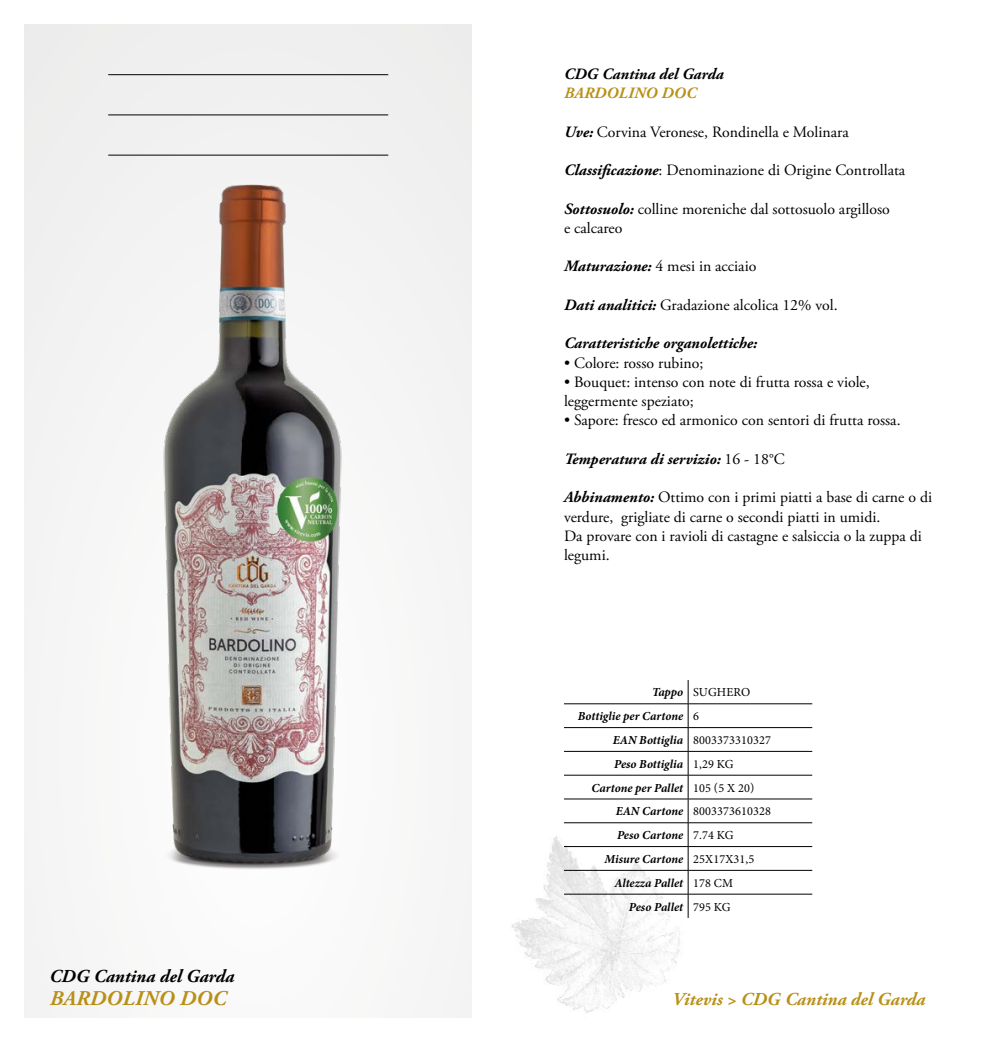
<style>
.page{position:relative;width:993px;height:1042px;background:#fff}
.page>*{position:absolute;margin:0;border:0;box-sizing:border-box;transform-origin:0 0}
.t1{font:italic 700 21px "Adobe Garamond Pro";letter-spacing:.015em;color:#b99016}
.t2{font:italic 700 18.2px "Adobe Garamond Pro";color:#b99016}
.t3{font:italic 700 18.2px "Adobe Garamond Pro";color:#000}
.t4{font:15.75px/19.2px "Adobe Garamond Pro";color:#000}
.t5{font:italic 700 15.75px "Adobe Garamond Pro";color:#000}
.t6{font:italic 700 15.75px "Adobe Garamond Pro";letter-spacing:.015em;color:#b99016}
.t7{font:italic 700 12.25px/23.8px "Minion Pro";color:#000}
.t8{font:12.25px "Minion Pro";letter-spacing:.01em;color:#000}
.s1{font-weight:700;font-style:italic}
.s2{font-weight:400;font-style:normal}
</style>
<div class="page">
<img style="left:511px;top:830px;width:179px;height:183px">
<div style="left:25px;top:25px;width:446px;height:992px;background:#f5f5f5"></div>
<hr style="left:108px;top:74px;width:280px;height:1px;background:#000">
<hr style="left:108px;top:115px;width:280px;height:1px;background:#000">
<hr style="left:108px;top:155px;width:280px;height:1px;background:#000">
<hr style="left:564px;top:703px;width:124px;height:1px;background:#000">
<hr style="left:688px;top:703px;width:124px;height:1px;background:#000">
<hr style="left:564px;top:727px;width:124px;height:1px;background:#000">
<hr style="left:688px;top:727px;width:124px;height:1px;background:#000">
<hr style="left:564px;top:751px;width:124px;height:1px;background:#000">
<hr style="left:688px;top:751px;width:124px;height:1px;background:#000">
<hr style="left:564px;top:775px;width:124px;height:1px;background:#000">
<hr style="left:688px;top:775px;width:124px;height:1px;background:#000">
<hr style="left:564px;top:798px;width:124px;height:1px;background:#000">
<hr style="left:688px;top:798px;width:124px;height:1px;background:#000">
<hr style="left:564px;top:822px;width:124px;height:1px;background:#000">
<hr style="left:688px;top:822px;width:124px;height:1px;background:#000">
<hr style="left:564px;top:846px;width:124px;height:1px;background:#000">
<hr style="left:688px;top:846px;width:124px;height:1px;background:#000">
<hr style="left:564px;top:870px;width:124px;height:1px;background:#000">
<hr style="left:688px;top:870px;width:124px;height:1px;background:#000">
<hr style="left:564px;top:894px;width:124px;height:1px;background:#000">
<hr style="left:688px;top:894px;width:124px;height:1px;background:#000">
<svg style="left:687px;top:680px;width:1px;height:238px"></svg>
<img style="left:131px;top:154px;width:242px;height:715px">
<p class="t3" style="left:50px;top:966px;width:186px">CDG Cantina del Garda</p>
<h1 class="t1" style="left:50px;top:986px;width:178px">BARDOLINO DOC</h1>
<p class="t5" style="left:564px;top:65px;width:161px">CDG Cantina del Garda</p>
<p class="t6" style="left:564px;top:84px;width:134px">BARDOLINO DOC</p>
<p class="t4" style="left:564px;top:123px;width:286px"><span class="s1">Uve:</span> Corvina Veronese, Rondinella e Molinara</p>
<p class="t4" style="left:564px;top:161px;width:342px"><span class="s1">Classificazione</span>: Denominazione di Origine Controllata</p>
<p class="t4" style="left:564px;top:200px;width:327px"><span class="s1">Sottosuolo:</span> colline moreniche dal sottosuolo argilloso e calcareo</p>
<p class="t4" style="left:564px;top:257px;width:194px"><span class="s1">Maturazione:</span> 4 mesi in acciaio</p>
<p class="t4" style="left:564px;top:296px;width:275px"><span class="s1">Dati analitici:</span> Gradazione alcolica 12% vol.</p>
<p class="t5" style="left:564px;top:334px;width:195px">Caratteristiche organolettiche:</p>
<p class="t4" style="left:564px;top:354px;width:141px">• Colore: rosso rubino;</p>
<p class="t4" style="left:564px;top:373px;width:307px">• Bouquet: intenso con note di frutta rossa e viole, leggermente speziato;</p>
<p class="t4" style="left:564px;top:411px;width:338px">• Sapore: fresco ed armonico con sentori di frutta rossa.</p>
<p class="t5" style="left:564px;top:450px;width:222px">Temperatura di servizio: <span class="s2">16 - 18°C</span></p>
<p class="t4" style="left:564px;top:488px;width:369px"><span class="s1">Abbinamento:</span> Ottimo con i primi piatti a base di carne o di verdure, grigliate di carne o secondi piatti in umidi.<br>Da provare con i ravioli di castagne e salsiccia o la zuppa di legumi.</p>
<p class="t7" style="left:577px;top:680px;width:174px;text-indent:74px">Tappo <span class="s2">SUGHERO<br></span>Bottiglie per Cartone <span class="s2">6</span></p>
<p class="t8" style="left:612px;top:732px;width:160px"><span class="s1">EAN Bottiglia</span> 8003373310327</p>
<p class="t7" style="left:614px;top:752px;width:121px">Peso Bottiglia <span class="s2">1,29 KG</span></p>
<p class="t7" style="left:591px;top:775px;width:164px">Cartone per Pallet <span class="s2">105 (5 X 20)</span></p>
<p class="t8" style="left:615px;top:803px;width:157px"><span class="s1">EAN Cartone</span> 8003373610328</p>
<p class="t7" style="left:616px;top:823px;width:118px">Peso Cartone <span class="s2">7.74 KG</span></p>
<p class="t7" style="left:604px;top:847px;width:151px">Misure Cartone <span class="s2">25X17X31,5</span></p>
<p class="t7" style="left:614px;top:870px;width:120px">Altezza Pallet <span class="s2">178 CM</span></p>
<p class="t7" style="left:628px;top:894px;width:103px">Peso Pallet <span class="s2">795 KG</span></p>
<p class="t2" style="left:672px;top:988px;width:255px">Vitevis &gt; CDG Cantina del Garda</p>
</div>
